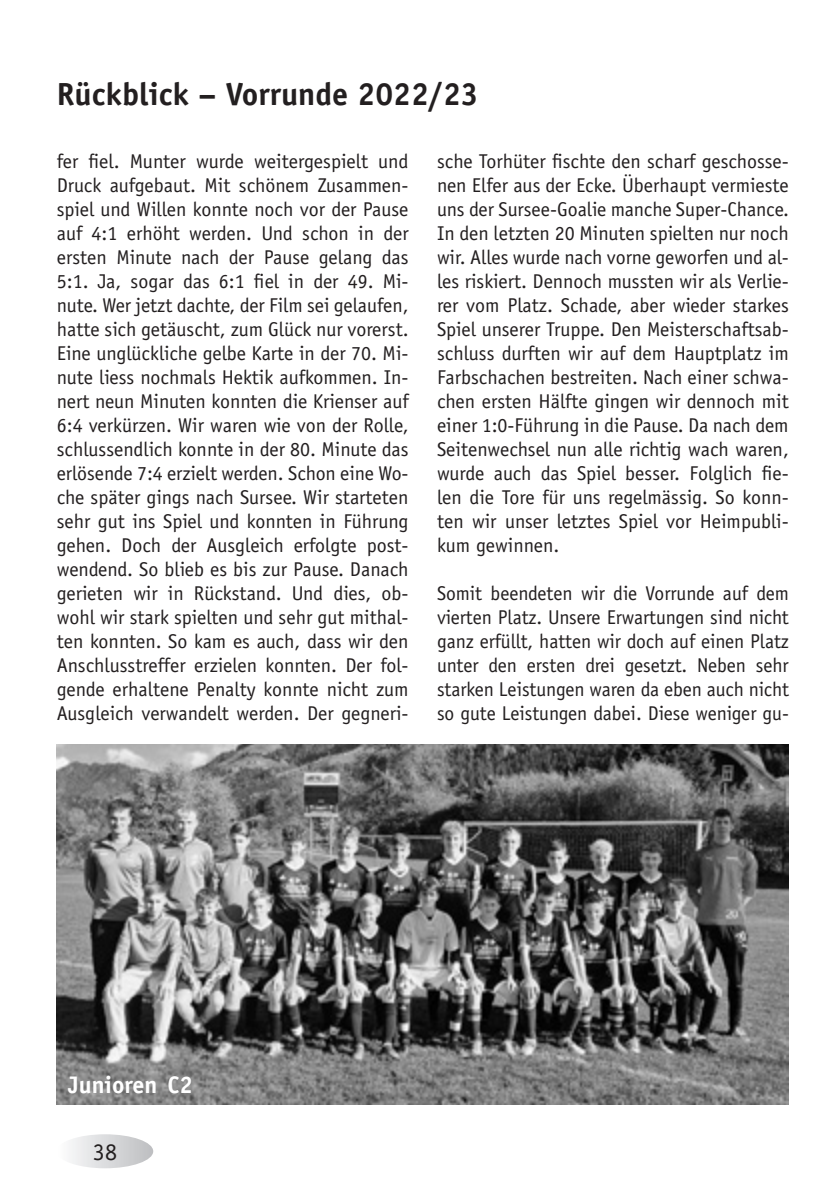
<style>
.page{position:relative;width:840px;height:1191px;background:#fff}
.page>*{position:absolute;margin:0;border:0;box-sizing:border-box;transform-origin:0 0}
.t1{font:700 32px "Officina Sans";color:#231f20}
.t2{font:700 24px "Officina Sans";color:#fff}
.t3{font:24px "Officina Sans";color:#231f20}
.t4{font:20px/24px "Officina Sans";color:#231f20;text-align:justify}
</style>
<div class="page">
<div style="left:57px;top:1134px;width:96px;height:34px;background:linear-gradient(to right,#fdfefe,#bebfc2);border-radius:50%"></div>
<img style="left:57px;top:744px;width:731px;height:360px">
<h1 class="t1" style="left:57px;top:74px;width:423px">Rückblick – Vorrunde 2022/23</h1>
<p class="t4" style="left:57px;top:149px;width:353px">fer fiel. Munter wurde weitergespielt und Druck aufgebaut. Mit schönem Zusammen&shy;spiel und Willen konnte noch vor der Pause auf 4:1 erhöht werden. Und schon in der ersten Minute nach der Pause gelang das 5:1. Ja, sogar das 6:1 fiel in der 49. Mi&shy;nute. Wer jetzt dachte, der Film sei gelaufen, hatte sich getäuscht, zum Glück nur vorerst.<br>Eine unglückliche gelbe Karte in der 70. Mi&shy;nute liess nochmals Hektik aufkommen. In&shy;nert neun Minuten konnten die Krienser auf 6:4 verkürzen. Wir waren wie von der Rolle, schlussendlich konnte in der 80. Minute das erlösende 7:4 erzielt werden. Schon eine Wo&shy;che später gings nach Sursee. Wir starteten sehr gut ins Spiel und konnten in Führung gehen. Doch der Ausgleich erfolgte post&shy;wendend. So blieb es bis zur Pause. Danach gerieten wir in Rückstand. Und dies, ob&shy;wohl wir stark spielten und sehr gut mithal&shy;ten konnten. So kam es auch, dass wir den Anschlusstreffer erzielen konnten. Der fol&shy;gende erhaltene Penalty konnte nicht zum Ausgleich verwandelt werden. Der gegneri-</p>
<p class="t4" style="left:437px;top:149px;width:353px">sche Torhüter fischte den scharf geschosse&shy;nen Elfer aus der Ecke. Überhaupt vermieste uns der Sursee-Goalie manche Super-Chance.<br>In den letzten 20 Minuten spielten nur noch wir. Alles wurde nach vorne geworfen und al&shy;les riskiert. Dennoch mussten wir als Verlie&shy;rer vom Platz. Schade, aber wieder starkes Spiel unserer Truppe. Den Meisterschaftsab&shy;schluss durften wir auf dem Hauptplatz im Farbschachen bestreiten. Nach einer schwa&shy;chen ersten Hälfte gingen wir dennoch mit einer 1:0-Führung in die Pause. Da nach dem Seitenwechsel nun alle richtig wach waren, wurde auch das Spiel besser. Folglich fie&shy;len die Tore für uns regelmässig. So konn&shy;ten wir unser letztes Spiel vor Heimpubli&shy;kum gewinnen.</p>
<p class="t4" style="left:437px;top:581px;width:353px">Somit beendeten wir die Vorrunde auf dem vierten Platz. Unsere Erwartungen sind nicht ganz erfüllt, hatten wir doch auf einen Platz unter den ersten drei gesetzt. Neben sehr starken Leistungen waren da eben auch nicht so gute Leistungen dabei. Diese weniger gu-</p>
<p class="t2" style="left:68px;top:1070px;width:126px">Junioren C2</p>
<p class="t3" style="left:93px;top:1138px;width:25px">38</p>
</div>
